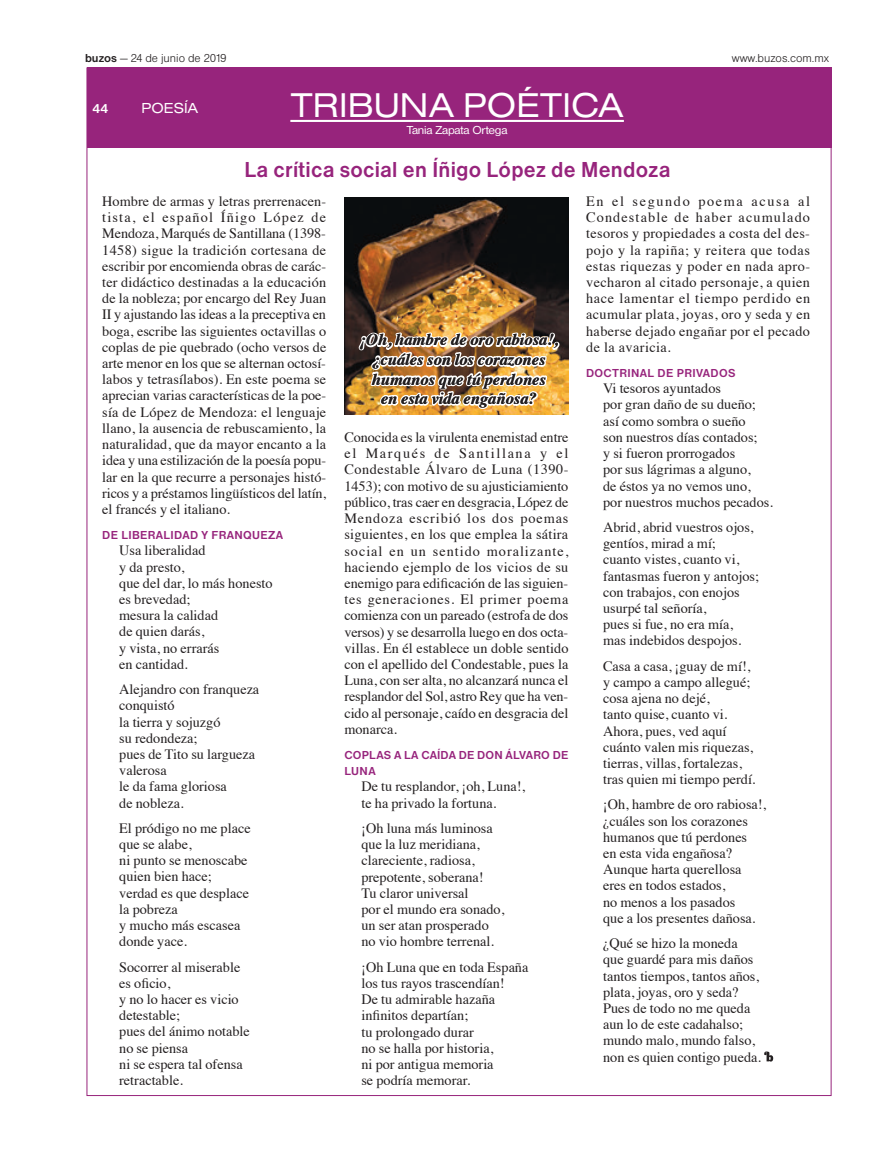
<style>
.page{position:relative;width:893px;height:1149px;background:#fff}
.page>*{position:absolute;margin:0;border:0;box-sizing:border-box;transform-origin:0 0}
.t1{font:35.55px "Nimbus San D Regu Exte";color:#fff}
.t2{font:700 22.5px "Nimbus Sans DOT";letter-spacing:.015em;color:#97247c;scale:.95 1}
.t3{font:italic 700 16.5px/19.5px "Times";color:#231f20;text-align:center}
.t4{font:15px "Nimbus San D Regu Exte";color:#fff}
.t5{font:14.25px/16.2px "Times";color:#231f20}
.t6{font:700 13.5px "Nimbus San D";color:#fff}
.t7{font:700 12px/16.2px "Nimbus San D";letter-spacing:.03em;color:#97247c}
.t8{font:12px "Nimbus San D Ligh";color:#231f20}
.t9{font:12px "Nimbus San D";letter-spacing:-.02em;color:#fff;scale:1.06 1}
.s1{font-family:"Nimbus San D";font-weight:700}
</style>
<div class="page">
<div style="left:87px;top:68px;width:745px;height:80px;background:#97247c"></div>
<hr style="left:290px;top:120px;width:334px;height:2px;background:#fff">
<img style="left:344px;top:197px;width:224px;height:217px">
<svg style="left:764px;top:1051px;width:9px;height:10px"></svg>
<img style="left:356px;top:313px;width:205px;height:102px">
<p class="t8" style="left:85px;top:51px;width:143px"><span class="s1">buzos</span> — 24 de junio de 2019</p>
<p class="t8" style="left:732px;top:51px;width:99px">www.buzos.com.mx</p>
<p class="t6" style="left:93px;top:101px;width:17px">44</p>
<p class="t4" style="left:141px;top:100px;width:59px">POESÍA</p>
<h1 class="t1" style="left:290px;top:86px;width:335px">TRIBUNA POÉTICA</h1>
<p class="t9" style="left:407px;top:123px;width:97px">Tania Zapata Ortega</p>
<h2 class="t2" style="left:245px;top:157px;width:450px">La crítica social en Íñigo López de Mendoza</h2>
<p class="t5" style="left:102px;top:192px;width:226px;text-align:justify">Hombre de armas y letras prerrenacen&shy;tista, el español Íñigo López de Mendoza, Marqués de Santillana (1398- 1458) sigue la tradición cortesana de escribir por encomienda obras de carác&shy;ter didáctico destinadas a la educación de la nobleza; por encargo del Rey Juan II y ajustando las ideas a la preceptiva en boga, escribe las siguientes octavillas o coplas de pie quebrado (ocho versos de arte menor en los que se alternan octosí&shy;labos y tetrasílabos). En este poema se aprecian varias características de la poe&shy;sía de López de Mendoza: el lenguaje llano, la ausencia de rebuscamiento, la naturalidad, que da mayor encanto a la idea y una estilización de la poesía popu&shy;lar en la que recurre a personajes histó&shy;ricos y a préstamos lingüísticos del latín, el francés y el italiano.</p>
<p class="t7" style="left:102px;top:526px;width:182px">DE LIBERALIDAD Y FRANQUEZA</p>
<p class="t5" style="left:119px;top:541px;width:155px">Usa liberalidad<br>y da presto,<br>que del dar, lo más honesto es brevedad;<br>mesura la calidad<br>de quien darás,<br>y vista, no errarás<br>en cantidad.</p>
<p class="t5" style="left:119px;top:679px;width:142px">Alejandro con franqueza conquistó<br>la tierra y sojuzgó<br>su redondeza;<br>pues de Tito su largueza valerosa<br>le da fama gloriosa<br>de nobleza.</p>
<p class="t5" style="left:119px;top:818px;width:133px">El pródigo no me place que se alabe,<br>ni punto se menoscabe quien bien hace; verdad es que desplace la pobreza<br>y mucho más escasea donde yace.</p>
<p class="t5" style="left:119px;top:957px;width:132px">Socorrer al miserable es oficio,<br>y no lo hacer es vicio detestable;<br>pues del ánimo notable no se piensa<br>ni se espera tal ofensa retractable.</p>
<p class="t5" style="left:586px;top:192px;width:226px;text-align:justify">En el segundo poema acusa al Condestable de haber acumulado tesoros y propiedades a costa del des&shy;pojo y la rapiña; y reitera que todas estas riquezas y poder en nada apro&shy;vecharon al citado personaje, a quien hace lamentar el tiempo perdido en acumular plata, joyas, oro y seda y en haberse dejado engañar por el pecado de la avaricia.</p>
<p class="t7" style="left:586px;top:364px;width:151px">DOCTRINAL DE PRIVADOS</p>
<p class="t5" style="left:603px;top:379px;width:171px">Vi tesoros ayuntados<br>por gran daño de su dueño; así como sombra o sueño<br>son nuestros días contados;<br>y si fueron prorrogados<br>por sus lágrimas a alguno,<br>de éstos ya no vemos uno, por nuestros muchos pecados.</p>
<p class="t5" style="left:603px;top:517px;width:157px">Abrid, abrid vuestros ojos, gentíos, mirad a mí;<br>cuanto vistes, cuanto vi, fantasmas fueron y antojos; con trabajos, con enojos usurpé tal señoría,<br>pues si fue, no era mía, mas indebidos despojos.</p>
<p class="t5" style="left:603px;top:656px;width:154px">Casa a casa, ¡guay de mí!, y campo a campo allegué; cosa ajena no dejé,<br>tanto quise, cuanto vi.<br>Ahora, pues, ved aquí cuánto valen mis riquezas, tierras, villas, fortalezas, tras quien mi tiempo perdí.</p>
<p class="t5" style="left:603px;top:795px;width:165px">¡Oh, hambre de oro rabiosa!, ¿cuáles son los corazones humanos que tú perdones<br>en esta vida engañosa?<br>Aunque harta querellosa eres en todos estados,<br>no menos a los pasados<br>que a los presentes dañosa.</p>
<p class="t5" style="left:603px;top:933px;width:159px">¿Qué se hizo la moneda que guardé para mis daños tantos tiempos, tantos años, plata, joyas, oro y seda?<br>Pues de todo no me queda aun lo de este cadahalso; mundo malo, mundo falso, non es quien contigo pueda.</p>
<p class="t3" style="left:360px;top:328px;width:200px">¡Oh, hambre de oro rabiosa!, ¿cuáles son los corazones humanos que tú perdones<br>en esta vida engañosa?</p>
<p class="t5" style="left:344px;top:428px;width:226px;text-align:justify">Conocida es la virulenta enemistad entre el Marqués de Santillana y el Condestable Álvaro de Luna (1390- 1453); con motivo de su ajusticiamiento público, tras caer en desgracia, López de Mendoza escribió los dos poemas siguientes, en los que emplea la sátira social en un sentido moralizante, haciendo ejemplo de los vicios de su enemigo para edificación de las siguien&shy;tes generaciones. El primer poema comienza con un pareado (estrofa de dos versos) y se desarrolla luego en dos octa&shy;villas. En él establece un doble sentido con el apellido del Condestable, pues la Luna, con ser alta, no alcanzará nunca el resplandor del Sol, astro Rey que ha ven&shy;cido al personaje, caído en desgracia del monarca.</p>
<p class="t7" style="left:344px;top:746px;width:225px">COPLAS A LA CAÍDA DE DON ÁLVARO DE<br>LUNA</p>
<p class="t5" style="left:361px;top:777px;width:165px">De tu resplandor, ¡oh, Luna!, te ha privado la fortuna.</p>
<p class="t5" style="left:361px;top:818px;width:144px">¡Oh luna más luminosa que la luz meridiana, clareciente, radiosa, prepotente, soberana!<br>Tu claror universal<br>por el mundo era sonado, un ser atan prosperado no vio hombre terrenal.</p>
<p class="t5" style="left:361px;top:957px;width:169px">¡Oh Luna que en toda España los tus rayos trascendían!<br>De tu admirable hazaña infinitos departían;<br>tu prolongado durar<br>no se halla por historia,<br>ni por antigua memoria<br>se podría memorar.</p>
</div>
